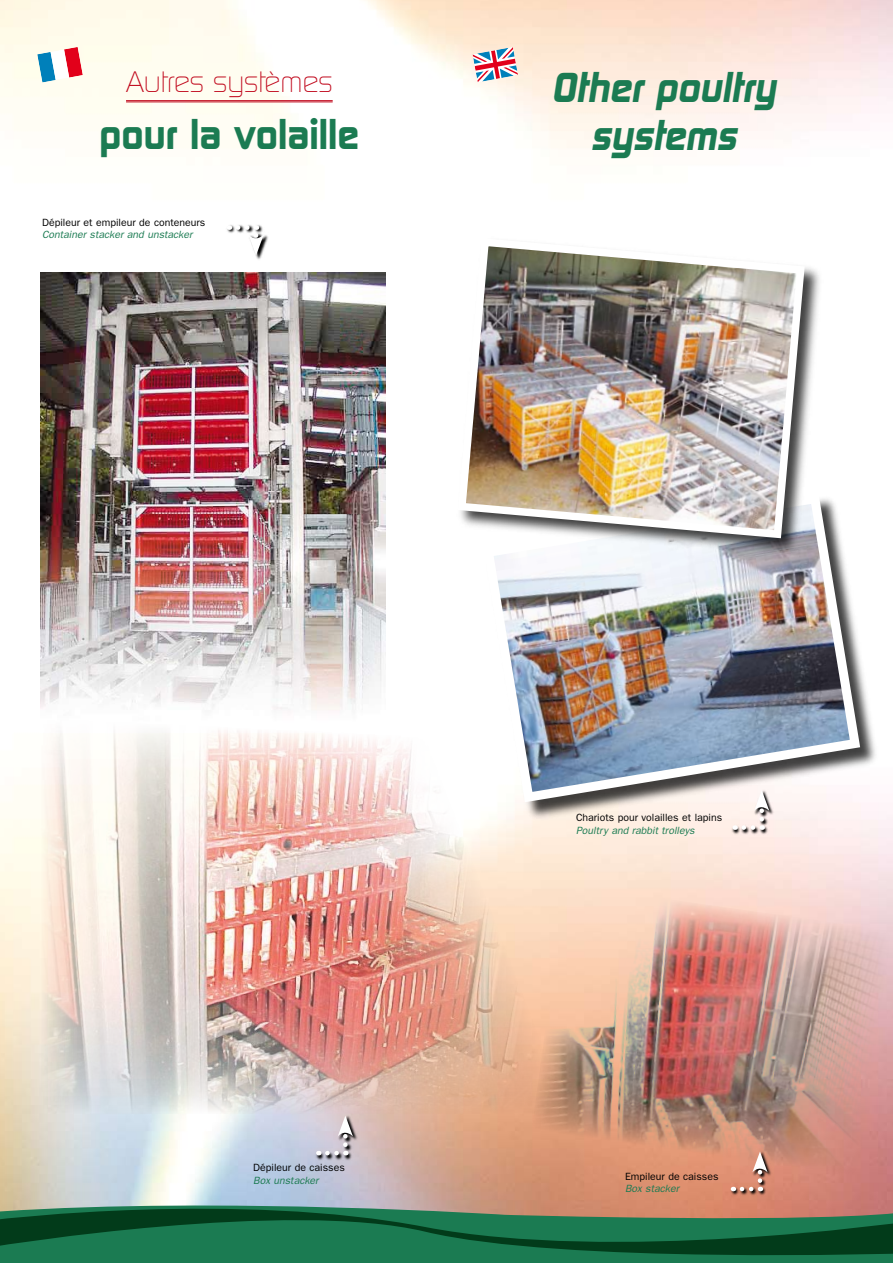
<style>
.page{position:relative;width:893px;height:1263px;background:#fff}
.page>*{position:absolute;margin:0;border:0;box-sizing:border-box;transform-origin:0 0}
.t1{font:italic 700 40.5px/48.6px "Digital";color:#1b7b52;text-align:center}
.t2{font:700 40.5px "Digital";color:#1b7b52}
.t3{font:300 28.5px "Digital";color:#c0061a}
.t4{font:10.5px "Franklin Gothic";color:#000}
.t5{font:italic 10.5px "Franklin Gothic";color:#1b7b52}
</style>
<div class="page">
<img style="left:0;top:0;width:893px;height:442px">
<img style="left:0;top:475px;width:893px;height:717px">
<hr style="left:126px;top:100px;width:207px;height:1px;background:#c0061a">
<hr style="left:126px;top:102px;width:207px;height:1px;background:#c0061a">
<img style="left:41px;top:272px;width:345px;height:446px">
<img style="left:41px;top:718px;width:528px;height:396px">
<svg style="left:0;top:1192px;width:893px;height:71px;background:#909a86"></svg>
<svg style="left:0;top:1207px;width:893px;height:49px;background:#266a45"></svg>
<div style="left:485px;top:495px;width:395px;height:327px;background:#000;opacity:.75"></div>
<img style="left:478px;top:488px;width:387px;height:319px">
<img style="left:531px;top:884px;width:362px;height:292px">
<svg style="left:315px;top:1114px;width:43px;height:47px"></svg>
<svg style="left:327px;top:1151px;width:19px;height:4px"></svg>
<svg style="left:338px;top:1115px;width:15px;height:30px"></svg>
<svg style="left:225px;top:224px;width:44px;height:37px"></svg>
<svg style="left:238px;top:225px;width:26px;height:31px"></svg>
<svg style="left:731px;top:789px;width:44px;height:46px"></svg>
<svg style="left:744px;top:825px;width:19px;height:5px"></svg>
<svg style="left:754px;top:790px;width:15px;height:29px"></svg>
<svg style="left:729px;top:1150px;width:44px;height:47px;background:#d38b72"></svg>
<svg style="left:742px;top:1187px;width:19px;height:4px"></svg>
<svg style="left:752px;top:1151px;width:15px;height:30px"></svg>
<svg style="left:472px;top:47px;width:46px;height:35px"></svg>
<svg style="left:37px;top:47px;width:46px;height:36px"></svg>
<div style="left:456px;top:236px;width:367px;height:322px;background:#000;opacity:.75"></div>
<img style="left:454px;top:234px;width:355px;height:308px">
<h2 class="t3" style="left:126px;top:65px;width:208px">Autres systèmes</h2>
<h1 class="t2" style="left:100px;top:110px;width:261px">pour la volaille</h1>
<p class="t4" style="left:42px;top:216px;width:165px">Dépileur et empileur de conteneurs</p>
<p class="t5" style="left:42px;top:229px;width:152px">Container stacker and unstacker</p>
<h1 class="t1" style="left:551px;top:64px;width:226px">Other poultry systems</h1>
<p class="t4" style="left:253px;top:1161px;width:93px">Dépileur de caisses</p>
<p class="t5" style="left:253px;top:1174px;width:67px">Box unstacker</p>
<p class="t4" style="left:576px;top:812px;width:148px">Chariots pour volailles et lapins</p>
<p class="t5" style="left:576px;top:824px;width:120px">Poultry and rabbit trolleys</p>
<p class="t4" style="left:625px;top:1170px;width:95px">Empileur de caisses</p>
<p class="t5" style="left:625px;top:1183px;width:56px">Box stacker</p>
</div>
